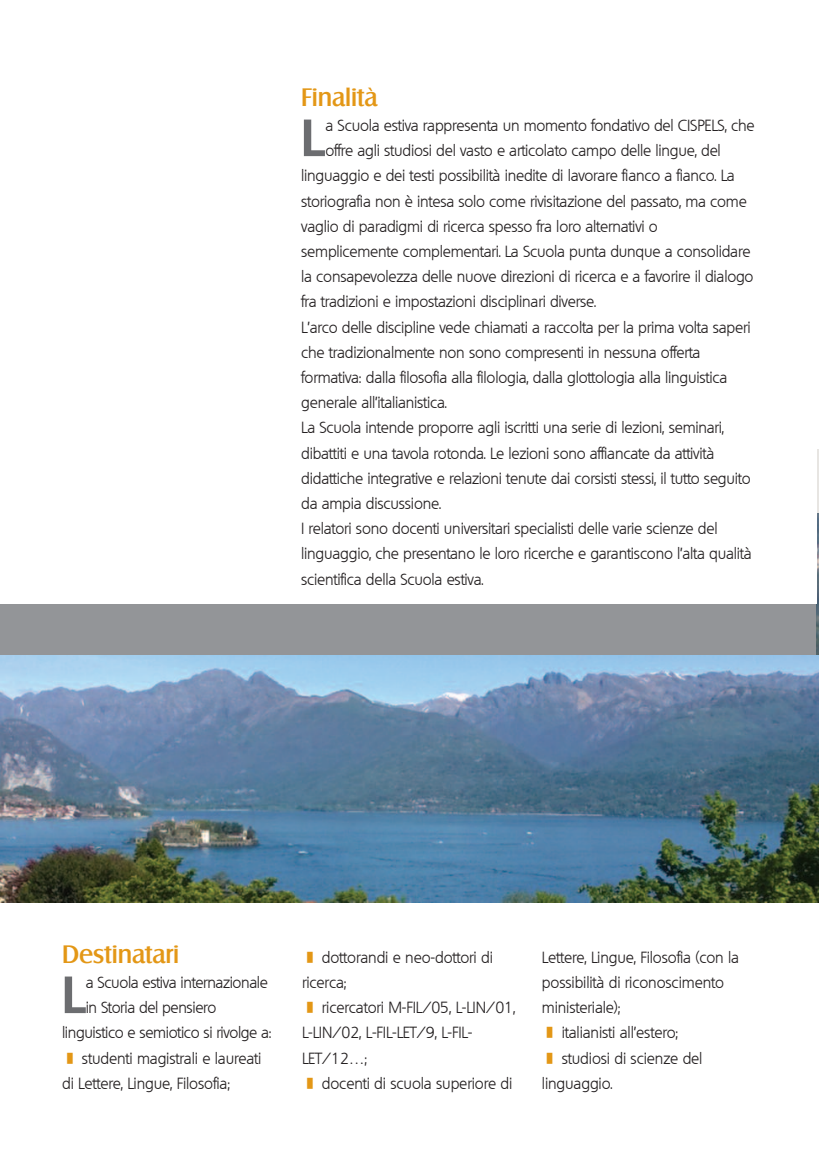
<style>
.page{position:relative;width:819px;height:1166px;background:#fff}
.page>*{position:absolute;margin:0;border:0;box-sizing:border-box;transform-origin:0 0}
.t1{font:700 50.75px "Quebec";color:#6c6d70}
.t2{font:500 24.5px "Salzburg";color:#e39716}
.t3{font:300 15.75px/25.2px "Quebec";letter-spacing:-.015em;color:#231f20}
.s1{font-family:"MS Gothic";font-weight:400;color:#e39716}
</style>
<div class="page">
<div style="left:0;top:604px;width:816px;height:52px;background:#939598"></div>
<hr style="left:818px;top:0;width:1px;height:1166px;background:#f9e7c9">
<img style="left:816px;top:514px;width:3px;height:246px">
<img style="left:0;top:656px;width:818px;height:246px">
<div style="left:0;top:100px;width:817px;height:504px;background:#fff"></div>
<h2 class="t2" style="left:301px;top:82px;width:78px">Finalità</h2>
<h1 class="t1" style="left:301px;top:104px;width:24px">L</h1>
<p class="t3" style="left:325px;top:113px;width:430px">a Scuola estiva rappresenta un momento fondativo del CISPELS, che</p>
<p class="t3" style="left:325px;top:138px;width:397px">offre agli studiosi del vasto e articolato campo delle lingue, del</p>
<p class="t3" style="left:301px;top:163px;width:435px">linguaggio e dei testi possibilità inedite di lavorare fianco a fianco. La</p>
<p class="t3" style="left:301px;top:188px;width:447px">storiografia non è intesa solo come rivisitazione del passato, ma come</p>
<p class="t3" style="left:301px;top:213px;width:358px">vaglio di paradigmi di ricerca spesso fra loro alternativi o</p>
<p class="t3" style="left:301px;top:239px;width:450px">semplicemente complementari. La Scuola punta dunque a consolidare</p>
<p class="t3" style="left:301px;top:264px;width:454px">la consapevolezza delle nuove direzioni di ricerca e a favorire il dialogo</p>
<p class="t3" style="left:301px;top:289px;width:296px">fra tradizioni e impostazioni disciplinari diverse.</p>
<p class="t3" style="left:301px;top:314px;width:451px">L’arco delle discipline vede chiamati a raccolta per la prima volta saperi</p>
<p class="t3" style="left:301px;top:339px;width:401px">che tradizionalmente non sono compresenti in nessuna offerta</p>
<p class="t3" style="left:301px;top:365px;width:427px">formativa: dalla filosofia alla filologia, dalla glottologia alla linguistica</p>
<p class="t3" style="left:301px;top:390px;width:147px">generale all’italianistica.</p>
<p class="t3" style="left:301px;top:415px;width:424px">La Scuola intende proporre agli iscritti una serie di lezioni, seminari,</p>
<p class="t3" style="left:301px;top:440px;width:414px">dibattiti e una tavola rotonda. Le lezioni sono affiancate da attività</p>
<p class="t3" style="left:301px;top:465px;width:451px">didattiche integrative e relazioni tenute dai corsisti stessi, il tutto seguito</p>
<p class="t3" style="left:301px;top:491px;width:141px">da ampia discussione.</p>
<p class="t3" style="left:301px;top:516px;width:418px">I relatori sono docenti universitari specialisti delle varie scienze del</p>
<p class="t3" style="left:301px;top:541px;width:452px">linguaggio, che presentano le loro ricerche e garantiscono l’alta qualità</p>
<p class="t3" style="left:301px;top:566px;width:184px">scientifica della Scuola estiva.</p>
<h2 class="t2" style="left:62px;top:939px;width:119px">Destinatari</h2>
<h1 class="t1" style="left:62px;top:961px;width:24px">L</h1>
<p class="t3" style="left:86px;top:969px;width:184px">a Scuola estiva internazionale</p>
<p class="t3" style="left:86px;top:995px;width:132px">in Storia del pensiero</p>
<p class="t3" style="left:62px;top:1020px;width:211px">linguistico e semiotico si rivolge a:</p>
<p class="t3" style="left:62px;top:1045px;width:201px"><span class="s1">❚</span> studenti magistrali e laureati</p>
<p class="t3" style="left:62px;top:1070px;width:169px">di Lettere, Lingue, Filosofia;</p>
<p class="t3" style="left:302px;top:944px;width:215px"><span class="s1">❚</span> dottorandi e neo-dottori di ricerca;<br><span class="s1">❚</span> ricercatori M-FIL/05, L-LIN/01,<br>L-LIN/02, L-FIL-LET/9, L-FIL-<br>LET/12…;<br><span class="s1">❚</span> docenti di scuola superiore di</p>
<p class="t3" style="left:542px;top:944px;width:199px">Lettere, Lingue, Filosofia (con la possibilità di riconoscimento ministeriale);<br><span class="s1">❚</span> italianisti all’estero;<br><span class="s1">❚</span> studiosi di scienze del linguaggio.</p>
</div>
